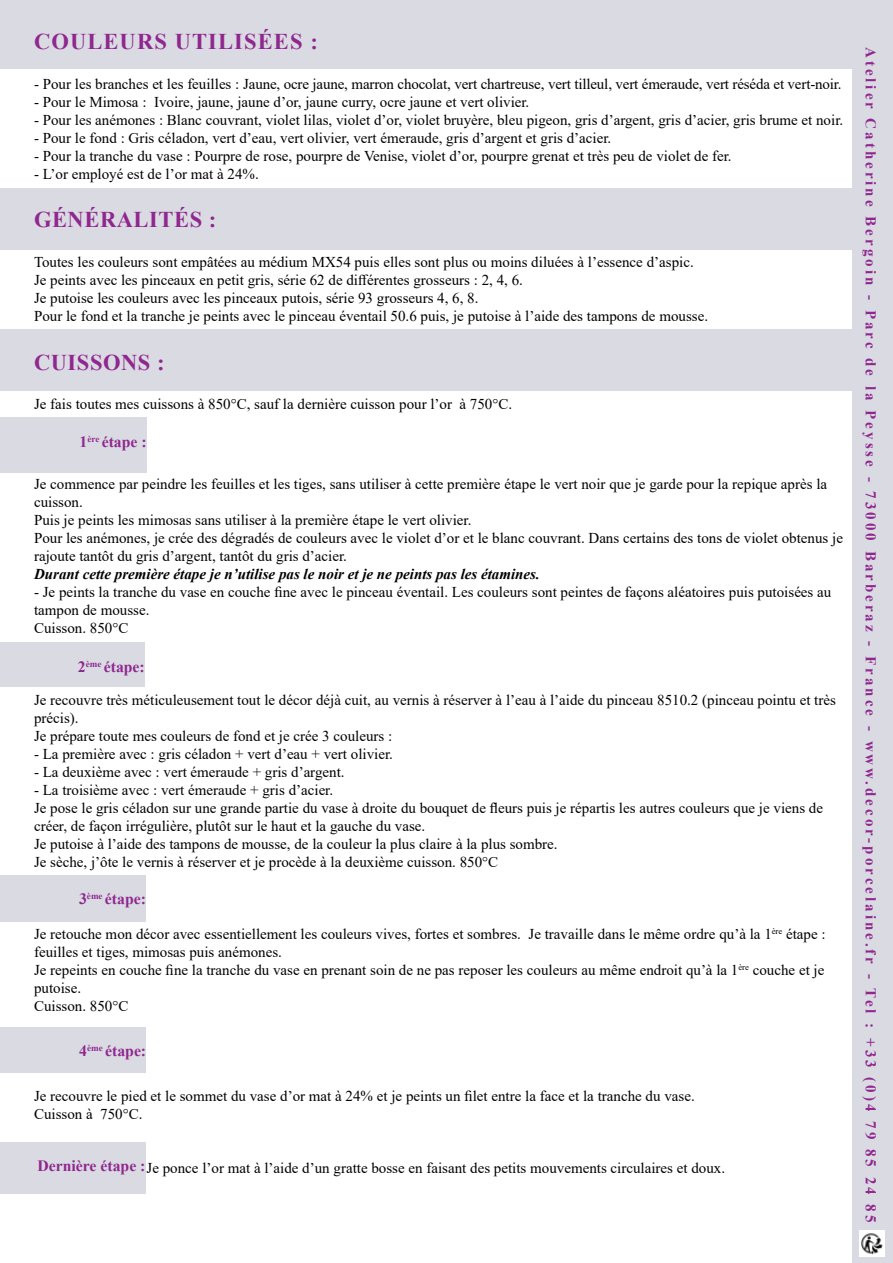
<style>
.page{position:relative;width:893px;height:1263px;background:#fff}
.page>*{position:absolute;margin:0;border:0;box-sizing:border-box;transform-origin:0 0}
.t1{font:700 22.5px "Times New Roman";letter-spacing:.025em;color:#90278f}
.t2{font:700 22.5px "Times New Roman";letter-spacing:.05em;color:#90278f}
.t3{font:700 15.75px "Times New Roman";color:#90278f}
.t4{font:15px/18px "Times New Roman";color:#000}
.t5{font:700 15px "Times New Roman";letter-spacing:.2em;color:#90278f}
.t6{font:italic 700 15px "Times New Roman";color:#000}
.s1{font-weight:700;font-size:15.75px;color:#90278f}
</style>
<div class="page">
<div style="left:0;top:1142px;width:145px;height:52px;background:#d9dae2"></div>
<div style="left:0;top:330px;width:893px;height:61px;background:#d9dae2"></div>
<div style="left:0;top:188px;width:893px;height:62px;background:#d9dae2"></div>
<div style="left:0;top:0;width:893px;height:68px;background:#d9dae2"></div>
<div style="left:0;top:418px;width:146px;height:55px;background:#d9dae2"></div>
<div style="left:0;top:643px;width:144px;height:44px;background:#d9dae2"></div>
<div style="left:0;top:875px;width:146px;height:47px;background:#d9dae2"></div>
<div style="left:0;top:1027px;width:146px;height:46px;background:#d9dae2"></div>
<div style="left:852px;top:0;width:41px;height:1263px;background:#d9dae2"></div>
<img style="left:860px;top:1230px;width:25px;height:26px">
<h1 class="t2" style="left:34px;top:25px;width:285px">COULEURS UTILISÉES :</h1>
<p class="t4" style="left:34px;top:74px;width:809px">- Pour les branches et les feuilles : Jaune, ocre jaune, marron chocolat, vert chartreuse, vert tilleul, vert émeraude, vert réséda et vert-noir.</p>
<p class="t4" style="left:34px;top:92px;width:497px">- Pour le Mimosa : Ivoire, jaune, jaune d’or, jaune curry, ocre jaune et vert olivier.</p>
<p class="t4" style="left:34px;top:110px;width:811px">- Pour les anémones : Blanc couvrant, violet lilas, violet d’or, violet bruyère, bleu pigeon, gris d’argent, gris d’acier, gris brume et noir.</p>
<p class="t4" style="left:34px;top:128px;width:579px">- Pour le fond : Gris céladon, vert d’eau, vert olivier, vert émeraude, gris d’argent et gris d’acier.</p>
<p class="t4" style="left:34px;top:146px;width:699px">- Pour la tranche du vase : Pourpre de rose, pourpre de Venise, violet d’or, pourpre grenat et très peu de violet de fer.</p>
<p class="t4" style="left:34px;top:164px;width:226px">- L’or employé est de l’or mat à 24%.</p>
<h1 class="t1" style="left:34px;top:204px;width:184px">GÉNÉRALITÉS :</h1>
<p class="t4" style="left:34px;top:253px;width:676px">Toutes les couleurs sont empâtées au médium MX54 puis elles sont plus ou moins diluées à l’essence d’aspic.<br>Je peints avec les pinceaux en petit gris, série 62 de différentes grosseurs : 2, 4, 6.<br>Je putoise les couleurs avec les pinceaux putois, série 93 grosseurs 4, 6, 8.<br>Pour le fond et la tranche je peints avec le pinceau éventail 50.6 puis, je putoise à l’aide des tampons de mousse.</p>
<h1 class="t1" style="left:34px;top:346px;width:132px">CUISSONS :</h1>
<p class="t4" style="left:34px;top:395px;width:480px">Je fais toutes mes cuissons à 850°C, sauf la dernière cuisson pour l’or à 750°C.</p>
<p class="t3" style="left:80px;top:430px;width:69px">1<sup>ère</sup> étape :</p>
<p class="t4" style="left:34px;top:474px;width:810px">Je commence par peindre les feuilles et les tiges, sans utiliser à cette première étape le vert noir que je garde pour la repique après la cuisson.<br>Puis je peints les mimosas sans utiliser à la première étape le vert olivier.<br>Pour les anémones, je crée des dégradés de couleurs avec le violet d’or et le blanc couvrant. Dans certains des tons de violet obtenus je rajoute tantôt du gris d’argent, tantôt du gris d’acier.</p>
<p class="t6" style="left:34px;top:563px;width:507px">Durant cette première étape je n’utilise pas le noir et je ne peints pas les étamines.</p>
<p class="t4" style="left:34px;top:582px;width:799px">- Je peints la tranche du vase en couche fine avec le pinceau éventail. Les couleurs sont peintes de façons aléatoires puis putoisées au tampon de mousse.<br>Cuisson. 850°C</p>
<p class="t3" style="left:78px;top:655px;width:68px">2<sup>ème</sup> étape:</p>
<p class="t4" style="left:34px;top:690px;width:803px">Je recouvre très méticuleusement tout le décor déjà cuit, au vernis à réserver à l’eau à l’aide du pinceau 8510.2 (pinceau pointu et très précis).<br>Je prépare toute mes couleurs de fond et je crée 3 couleurs :</p>
<p class="t4" style="left:34px;top:744px;width:360px">- La première avec : gris céladon + vert d’eau + vert olivier.</p>
<p class="t4" style="left:34px;top:762px;width:312px">- La deuxième avec : vert émeraude + gris d’argent.</p>
<p class="t4" style="left:34px;top:780px;width:790px">- La troisième avec : vert émeraude + gris d’acier.<br>Je pose le gris céladon sur une grande partie du vase à droite du bouquet de fleurs puis je répartis les autres couleurs que je viens de créer, de façon irrégulière, plutôt sur le haut et la gauche du vase.<br>Je putoise à l’aide des tampons de mousse, de la couleur la plus claire à la plus sombre.<br>Je sèche, j’ôte le vernis à réserver et je procède à la deuxième cuisson. 850°C</p>
<p class="t3" style="left:79px;top:888px;width:68px">3<sup>ème</sup> étape:</p>
<p class="t4" style="left:34px;top:924px;width:793px">Je retouche mon décor avec essentiellement les couleurs vives, fortes et sombres. Je travaille dans le même ordre qu’à la 1<sup>ère</sup> étape : feuilles et tiges, mimosas puis anémones.<br>Je repeints en couche fine la tranche du vase en prenant soin de ne pas reposer les couleurs au même endroit qu’à la 1<sup>ère</sup> couche et je putoise.<br>Cuisson. 850°C</p>
<p class="t3" style="left:79px;top:1040px;width:68px">4<sup>ème</sup> étape:</p>
<p class="t4" style="left:34px;top:1086px;width:662px">Je recouvre le pied et le sommet du vase d’or mat à 24% et je peints un filet entre la face et la tranche du vase.<br>Cuisson à 750°C.</p>
<p class="t4" style="left:37px;top:1158px;width:689px"><span class="s1">Dernière étape :</span>Je ponce l’or mat à l’aide d’un gratte bosse en faisant des petits mouvements circulaires et doux.</p>
<p class="t5" style="left:882px;top:47px;width:1177px;rotate:90deg">Atelier Catherine Bergoin - Parc de la Peysse - 73000 Barberaz - France - www.decor-porcelaine.fr - Tel : +33 (0)4 79 85 24 85</p>
</div>
